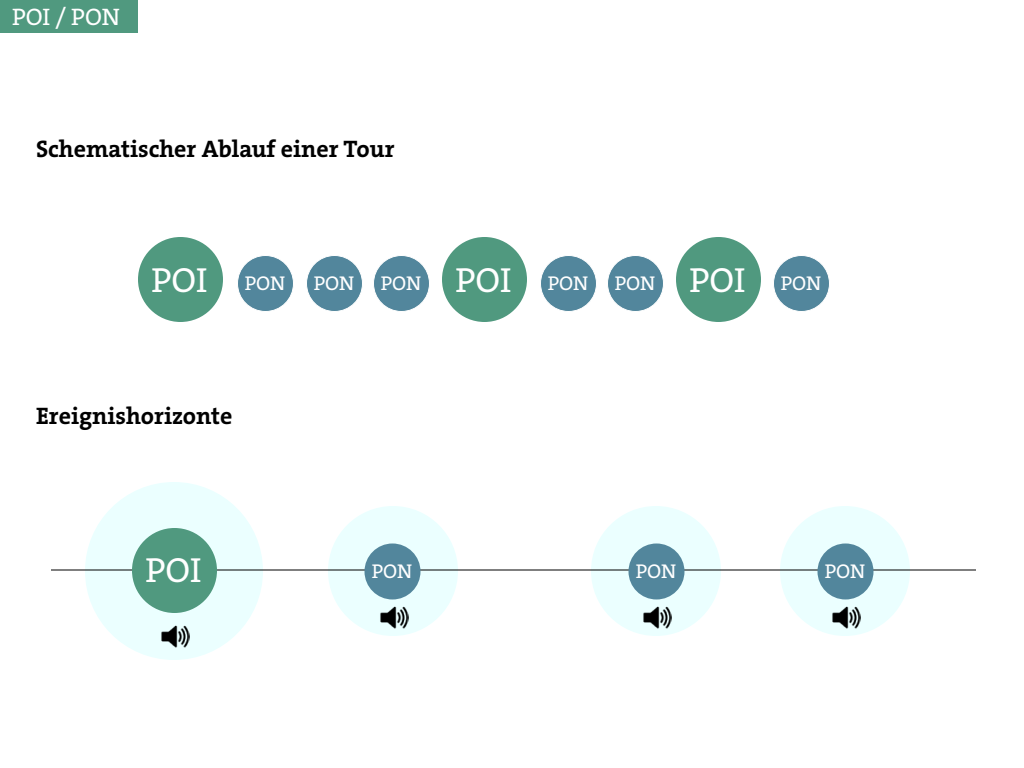
<style>
.page{position:relative;width:1024px;height:768px;background:#fff}
.page>*{position:absolute;margin:0;border:0;box-sizing:border-box;transform-origin:0 0}
.t1{font:35px "The Serif B W5 Plain";color:#fff}
.t2{font:700 24px "The Serif B W7";color:#000}
.t3{font:24px "The Serif B W5 Plain";color:#fff}
.t4{font:20px "The Serif B W5 Plain";color:#fff}
</style>
<div class="page">
<div style="left:328px;top:506px;width:130px;height:130px;background:#ebffff;border-radius:50%"></div>
<div style="left:591px;top:506px;width:130px;height:130px;background:#ebffff;border-radius:50%"></div>
<div style="left:780px;top:506px;width:130px;height:130px;background:#ebffff;border-radius:50%"></div>
<div style="left:85px;top:482px;width:178px;height:178px;background:#ebffff;border-radius:50%"></div>
<img style="left:161px;top:625px;width:29px;height:23px">
<hr style="left:51px;top:570px;width:925px;height:1px;background:#000">
<div style="left:364px;top:544px;width:56px;height:56px;background:#52869c;border-radius:50%"></div>
<div style="left:628px;top:544px;width:56px;height:56px;background:#52869c;border-radius:50%"></div>
<div style="left:818px;top:544px;width:56px;height:56px;background:#52869c;border-radius:50%"></div>
<div style="left:306px;top:256px;width:56px;height:56px;background:#52869c;border-radius:50%"></div>
<div style="left:306px;top:255px;width:57px;height:57px;border:1px solid #fff;border-radius:50%"></div>
<div style="left:238px;top:256px;width:56px;height:56px;background:#52869c;border-radius:50%"></div>
<div style="left:237px;top:255px;width:57px;height:57px;border:1px solid #fff;border-radius:50%"></div>
<div style="left:540px;top:256px;width:56px;height:56px;background:#52869c;border-radius:50%"></div>
<div style="left:540px;top:255px;width:57px;height:57px;border:1px solid #fff;border-radius:50%"></div>
<div style="left:374px;top:256px;width:56px;height:56px;background:#52869c;border-radius:50%"></div>
<div style="left:373px;top:255px;width:57px;height:57px;border:1px solid #fff;border-radius:50%"></div>
<div style="left:608px;top:256px;width:56px;height:56px;background:#52869c;border-radius:50%"></div>
<div style="left:607px;top:255px;width:57px;height:57px;border:1px solid #fff;border-radius:50%"></div>
<div style="left:774px;top:256px;width:56px;height:56px;background:#52869c;border-radius:50%"></div>
<div style="left:773px;top:255px;width:57px;height:57px;border:1px solid #fff;border-radius:50%"></div>
<div style="left:0;top:0;width:138px;height:33px;background:#50997f"></div>
<div style="left:138px;top:237px;width:85px;height:85px;background:#50997f;border-radius:50%"></div>
<div style="left:132px;top:528px;width:85px;height:85px;background:#50997f;border-radius:50%"></div>
<div style="left:442px;top:237px;width:85px;height:85px;background:#50997f;border-radius:50%"></div>
<div style="left:676px;top:237px;width:85px;height:85px;background:#50997f;border-radius:50%"></div>
<img style="left:380px;top:606px;width:29px;height:23px">
<img style="left:643px;top:606px;width:29px;height:23px">
<img style="left:832px;top:606px;width:29px;height:23px">
<p class="t3" style="left:12px;top:1px;width:110px">POI / PON</p>
<p class="t2" style="left:36px;top:133px;width:360px">Schematischer Ablauf einer Tour</p>
<h1 class="t1" style="left:152px;top:257px;width:57px">POI</h1>
<h1 class="t1" style="left:456px;top:257px;width:57px">POI</h1>
<h1 class="t1" style="left:690px;top:257px;width:57px">POI</h1>
<p class="t4" style="left:245px;top:270px;width:42px">PON</p>
<p class="t4" style="left:314px;top:270px;width:42px">PON</p>
<p class="t4" style="left:381px;top:270px;width:42px">PON</p>
<p class="t4" style="left:548px;top:270px;width:42px">PON</p>
<p class="t4" style="left:615px;top:270px;width:42px">PON</p>
<p class="t4" style="left:781px;top:270px;width:42px">PON</p>
<p class="t2" style="left:36px;top:400px;width:198px">Ereignishorizonte</p>
<h1 class="t1" style="left:146px;top:548px;width:57px">POI</h1>
<p class="t4" style="left:372px;top:558px;width:42px">PON</p>
<p class="t4" style="left:636px;top:558px;width:42px">PON</p>
<p class="t4" style="left:825px;top:558px;width:42px">PON</p>
</div>
